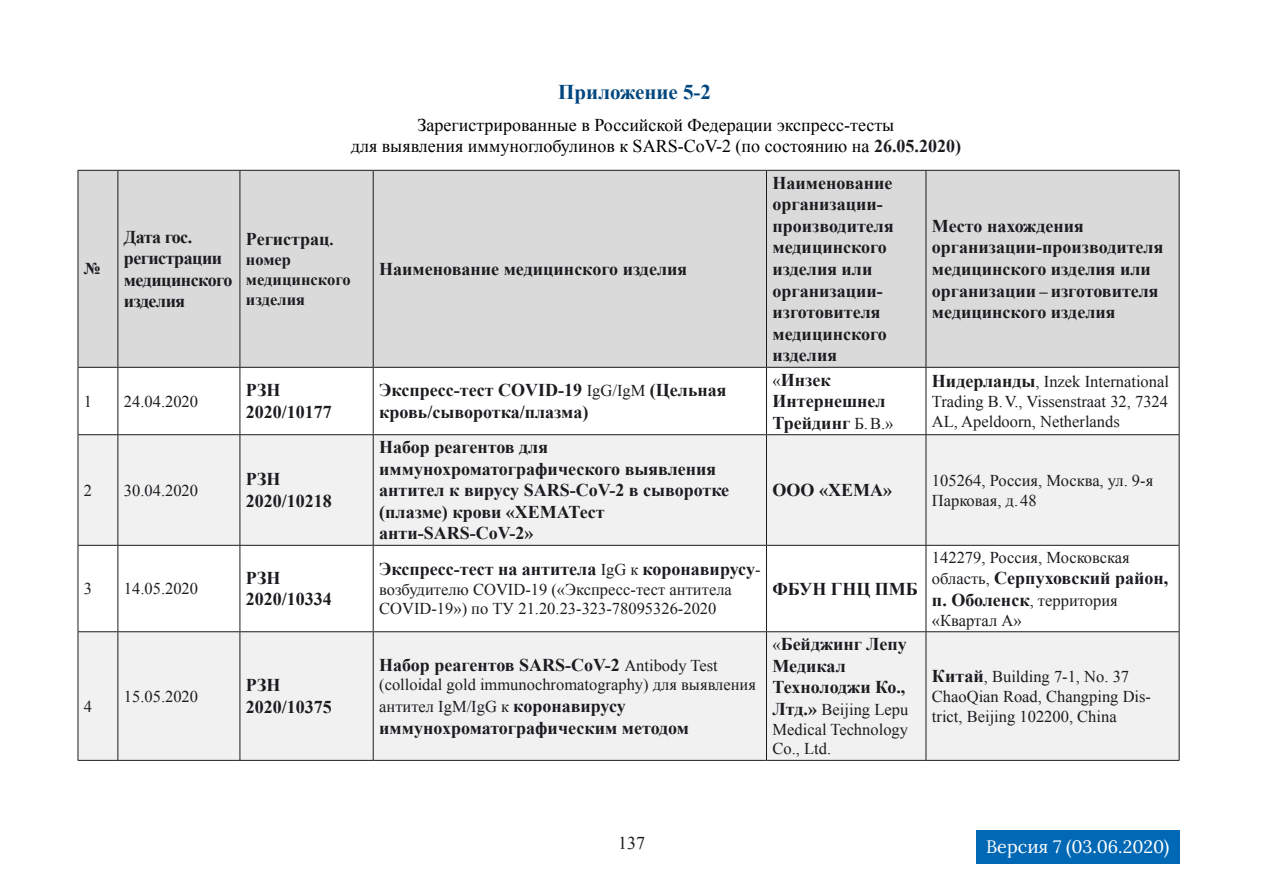
<style>
.page{position:relative;width:1263px;height:893px;background:#fff}
.page>*{position:absolute;margin:0;border:0;box-sizing:border-box;transform-origin:0 0}
.t1{font:700 21px "Times New Roman";color:#00467f}
.t2{font:700 18px/21.6px "Times New Roman";color:#1b1c20}
.t3{font:18px/20.4px "Times New Roman";color:#000;text-align:center}
.t4{font:700 18px/21.6px "Times New Roman";letter-spacing:-.03em;color:#1b1c20}
.t5{font:18px "Lora";color:#fff}
.t6{font:18px "Times New Roman";color:#1b1c20}
.t7{font:16.5px/19.8px "Times New Roman";color:#1b1c20}
.t8{font:700 16.5px/19.8px "Times New Roman";color:#1b1c20}
.s1{font-weight:700;color:#1b1c20}
.s2{font-size:16.5px}
.s3{font-weight:400;font-size:16.5px}
.s4{font-weight:700;font-size:18px}
</style>
<div class="page">
<div style="left:976px;top:830px;width:203px;height:34px;background:#0068b5"></div>
<div style="left:79px;top:171px;width:1100px;height:196px;background:#dadada"></div>
<svg style="left:79px;top:435px;width:1100px;height:325px;fill:#f1f1f1"></svg>
<hr style="left:78px;top:170px;width:40px;height:1px;background:#1b1c20">
<hr style="left:78px;top:171px;width:1px;height:196px;background:#1b1c20">
<hr style="left:118px;top:170px;width:122px;height:1px;background:#1b1c20">
<hr style="left:117px;top:171px;width:1px;height:196px;background:#1b1c20">
<hr style="left:240px;top:170px;width:133px;height:1px;background:#1b1c20">
<hr style="left:240px;top:171px;width:1px;height:196px;background:#1b1c20">
<hr style="left:373px;top:170px;width:393px;height:1px;background:#1b1c20">
<hr style="left:373px;top:171px;width:1px;height:196px;background:#1b1c20">
<hr style="left:766px;top:170px;width:160px;height:1px;background:#1b1c20">
<hr style="left:766px;top:171px;width:1px;height:196px;background:#1b1c20">
<hr style="left:926px;top:170px;width:253px;height:1px;background:#1b1c20">
<hr style="left:925px;top:171px;width:1px;height:196px;background:#1b1c20">
<hr style="left:1179px;top:171px;width:1px;height:196px;background:#1b1c20">
<hr style="left:78px;top:367px;width:40px;height:1px;background:#1b1c20">
<hr style="left:78px;top:368px;width:1px;height:66px;background:#1b1c20">
<hr style="left:118px;top:367px;width:122px;height:1px;background:#1b1c20">
<hr style="left:117px;top:368px;width:1px;height:66px;background:#1b1c20">
<hr style="left:240px;top:367px;width:133px;height:1px;background:#1b1c20">
<hr style="left:240px;top:368px;width:1px;height:66px;background:#1b1c20">
<hr style="left:373px;top:367px;width:393px;height:1px;background:#1b1c20">
<hr style="left:373px;top:368px;width:1px;height:66px;background:#1b1c20">
<hr style="left:766px;top:367px;width:160px;height:1px;background:#1b1c20">
<hr style="left:766px;top:368px;width:1px;height:66px;background:#1b1c20">
<hr style="left:926px;top:367px;width:253px;height:1px;background:#1b1c20">
<hr style="left:925px;top:368px;width:1px;height:66px;background:#1b1c20">
<hr style="left:1179px;top:368px;width:1px;height:66px;background:#1b1c20">
<hr style="left:78px;top:434px;width:40px;height:1px;background:#1b1c20">
<hr style="left:78px;top:435px;width:1px;height:110px;background:#1b1c20">
<hr style="left:118px;top:434px;width:122px;height:1px;background:#1b1c20">
<hr style="left:117px;top:435px;width:1px;height:110px;background:#1b1c20">
<hr style="left:240px;top:434px;width:133px;height:1px;background:#1b1c20">
<hr style="left:240px;top:435px;width:1px;height:110px;background:#1b1c20">
<hr style="left:373px;top:434px;width:393px;height:1px;background:#1b1c20">
<hr style="left:373px;top:435px;width:1px;height:110px;background:#1b1c20">
<hr style="left:766px;top:434px;width:160px;height:1px;background:#1b1c20">
<hr style="left:766px;top:435px;width:1px;height:110px;background:#1b1c20">
<hr style="left:926px;top:434px;width:253px;height:1px;background:#1b1c20">
<hr style="left:925px;top:435px;width:1px;height:110px;background:#1b1c20">
<hr style="left:1179px;top:435px;width:1px;height:110px;background:#1b1c20">
<hr style="left:78px;top:545px;width:40px;height:1px;background:#1b1c20">
<hr style="left:78px;top:546px;width:1px;height:85px;background:#1b1c20">
<hr style="left:118px;top:545px;width:122px;height:1px;background:#1b1c20">
<hr style="left:117px;top:546px;width:1px;height:85px;background:#1b1c20">
<hr style="left:240px;top:545px;width:133px;height:1px;background:#1b1c20">
<hr style="left:240px;top:546px;width:1px;height:85px;background:#1b1c20">
<hr style="left:373px;top:545px;width:393px;height:1px;background:#1b1c20">
<hr style="left:373px;top:546px;width:1px;height:85px;background:#1b1c20">
<hr style="left:766px;top:545px;width:160px;height:1px;background:#1b1c20">
<hr style="left:766px;top:546px;width:1px;height:85px;background:#1b1c20">
<hr style="left:926px;top:545px;width:253px;height:1px;background:#1b1c20">
<hr style="left:925px;top:546px;width:1px;height:85px;background:#1b1c20">
<hr style="left:1179px;top:546px;width:1px;height:85px;background:#1b1c20">
<hr style="left:78px;top:631px;width:40px;height:1px;background:#1b1c20">
<hr style="left:78px;top:632px;width:1px;height:128px;background:#1b1c20">
<hr style="left:118px;top:631px;width:122px;height:1px;background:#1b1c20">
<hr style="left:117px;top:632px;width:1px;height:128px;background:#1b1c20">
<hr style="left:240px;top:631px;width:133px;height:1px;background:#1b1c20">
<hr style="left:240px;top:632px;width:1px;height:128px;background:#1b1c20">
<hr style="left:373px;top:631px;width:393px;height:1px;background:#1b1c20">
<hr style="left:373px;top:632px;width:1px;height:128px;background:#1b1c20">
<hr style="left:766px;top:631px;width:160px;height:1px;background:#1b1c20">
<hr style="left:766px;top:632px;width:1px;height:128px;background:#1b1c20">
<hr style="left:926px;top:631px;width:253px;height:1px;background:#1b1c20">
<hr style="left:925px;top:632px;width:1px;height:128px;background:#1b1c20">
<hr style="left:1179px;top:632px;width:1px;height:128px;background:#1b1c20">
<hr style="left:78px;top:760px;width:40px;height:1px;background:#1b1c20">
<hr style="left:118px;top:760px;width:122px;height:1px;background:#1b1c20">
<hr style="left:240px;top:760px;width:133px;height:1px;background:#1b1c20">
<hr style="left:373px;top:760px;width:393px;height:1px;background:#1b1c20">
<hr style="left:766px;top:760px;width:160px;height:1px;background:#1b1c20">
<hr style="left:926px;top:760px;width:253px;height:1px;background:#1b1c20">
<p class="t1" style="left:558px;top:78px;width:154px">Приложение 5-2</p>
<p class="t3" style="left:351px;top:115px;width:612px">Зарегистрированные в Российской Федерации экспресс-тесты<br>для выявления иммуноглобулинов к SARS-CoV 2‑ (по состоянию на <span class="s1">26.05.2020(</span></p>
<p class="t8" style="left:84px;top:259px;width:18px">No</p>
<p class="t4" style="left:124px;top:225px;width:110px">Дата гос. регистрации медицинского изделия</p>
<p class="t2" style="left:246px;top:228px;width:88px">Регистрац<span class="s2">.</span></p>
<p class="t8" style="left:246px;top:249px;width:106px">номер медицинского изделия</p>
<p class="t2" style="left:379px;top:258px;width:310px">Наименование медицинского изделия</p>
<p class="t2" style="left:772px;top:171px;width:121px">Наименование</p>
<p class="t2" style="left:772px;top:214px;width:123px">производителя</p>
<p class="t2" style="left:772px;top:193px;width:111px">организации-</p>
<p class="t2" style="left:772px;top:236px;width:116px">медицинского изделия или</p>
<p class="t2" style="left:772px;top:301px;width:110px">изготовителя</p>
<p class="t2" style="left:772px;top:279px;width:111px">организации-</p>
<p class="t2" style="left:772px;top:322px;width:116px">медицинского изделия</p>
<p class="t2" style="left:932px;top:214px;width:233px">Место нахождения организации-производителя медицинского изделия или организации <span class="s2">–</span> изготовителя медицинского изделия</p>
<p class="t7" style="left:84px;top:391px;width:10px">1</p>
<p class="t7" style="left:124px;top:391px;width:76px">24.04.2020</p>
<p class="t2" style="left:246px;top:379px;width:36px">РЗН</p>
<p class="t2" style="left:246px;top:401px;width:88px">2020/10177</p>
<p class="t2" style="left:379px;top:379px;width:349px">Экспресс-тест COVID‑19 <span class="s3">IgG/IgM</span> (Цельная кровь/сыворотка/плазма(</p>
<p class="t2" style="left:772px;top:368px;width:122px"><span class="s3">«</span>Инзек<br>Интернешнел<br>Трейдинг <span class="s3">В.Б «.</span></p>
<p class="t7" style="left:932px;top:372px;width:238px;text-align:justify"><span class="s4">Нидерланды</span>, Inzek International Trading B V. ., Vissenstraat 32, 7324<br>AL, Apeldoorn, Netherlands</p>
<p class="t7" style="left:84px;top:480px;width:10px">2</p>
<p class="t7" style="left:124px;top:480px;width:76px">30.04.2020</p>
<p class="t2" style="left:246px;top:468px;width:36px">РЗН</p>
<p class="t2" style="left:246px;top:490px;width:88px">2020/10218</p>
<p class="t2" style="left:379px;top:436px;width:352px">Набор реагентов для иммунохроматографического выявления антител к вирусу SARS-CoV в2‑ сыворотке (плазме) крови «ХЕМАТест анти-SARS-CoV «2‐</p>
<p class="t2" style="left:772px;top:479px;width:121px">ООО «ХЕМА»</p>
<p class="t7" style="left:932px;top:470px;width:223px">105264, Россия, Москва, ул. 9-я</p>
<p class="t7" style="left:932px;top:490px;width:106px">Парковая д, .48</p>
<p class="t7" style="left:84px;top:579px;width:10px">3</p>
<p class="t7" style="left:124px;top:579px;width:76px">14.05.2020</p>
<p class="t2" style="left:246px;top:567px;width:36px">РЗН</p>
<p class="t2" style="left:246px;top:588px;width:88px">2020/10334</p>
<p class="t2" style="left:379px;top:558px;width:381px">Экспресс-тест на антитела <span class="s3">IgG к</span> коронавирусу<span class="s3">-</span></p>
<p class="t7" style="left:379px;top:599px;width:339px">COVID‑19») по ТУ 21.20.23-323-78095326-2020</p>
<p class="t7" style="left:379px;top:579px;width:354px">возбудителю COVID‑19 («Экспресс-тест антитела</p>
<p class="t2" style="left:772px;top:577px;width:147px">ФБУН ГНЦ ПМБ</p>
<p class="t7" style="left:932px;top:547px;width:199px">142279, Россия, Московская</p>
<p class="t2" style="left:932px;top:567px;width:238px"><span class="s3">область,</span> Серпуховский район,</p>
<p class="t7" style="left:932px;top:590px;width:187px"><span class="s4">.п Оболенск</span>, территория «Квартал А«</p>
<p class="t2" style="left:246px;top:674px;width:36px">РЗН</p>
<p class="t7" style="left:124px;top:686px;width:76px">15.05.2020</p>
<p class="t7" style="left:84px;top:696px;width:10px">4</p>
<p class="t2" style="left:246px;top:696px;width:88px">2020/10375</p>
<p class="t2" style="left:379px;top:653px;width:340px">Набор реагентов SARS-CoV 2‑ <span class="s3">Antibody Test</span></p>
<p class="t7" style="left:379px;top:674px;width:378px;line-height:21.6px">(colloidal gold immunochromatography) для выявления антител IgM/IgG к <span class="s4">коронавирусу</span></p>
<p class="t2" style="left:379px;top:716px;width:311px">иммунохроматографическим методом</p>
<p class="t2" style="left:772px;top:633px;width:136px"><span class="s3">«</span>Бейджинг Лепу<br>Медикал<br>Технолоджи Ко.,</p>
<p class="t7" style="left:772px;top:699px;width:137px;text-align:justify"><span class="s4">Лтд.»</span> Beijing Lepu Medical Technology Co., Ltd.</p>
<p class="t7" style="left:932px;top:667px;width:221px"><span class="s4">Китай</span>, Building 7-1, No. 37<br>ChaoQian Road, Changping Dis‐ trict, Beijing 102200, China</p>
<p class="t6" style="left:618px;top:830px;width:28px">137</p>
<p class="t5" style="left:986px;top:833px;width:185px">Версия )7 03.06.2020(</p>
</div>
